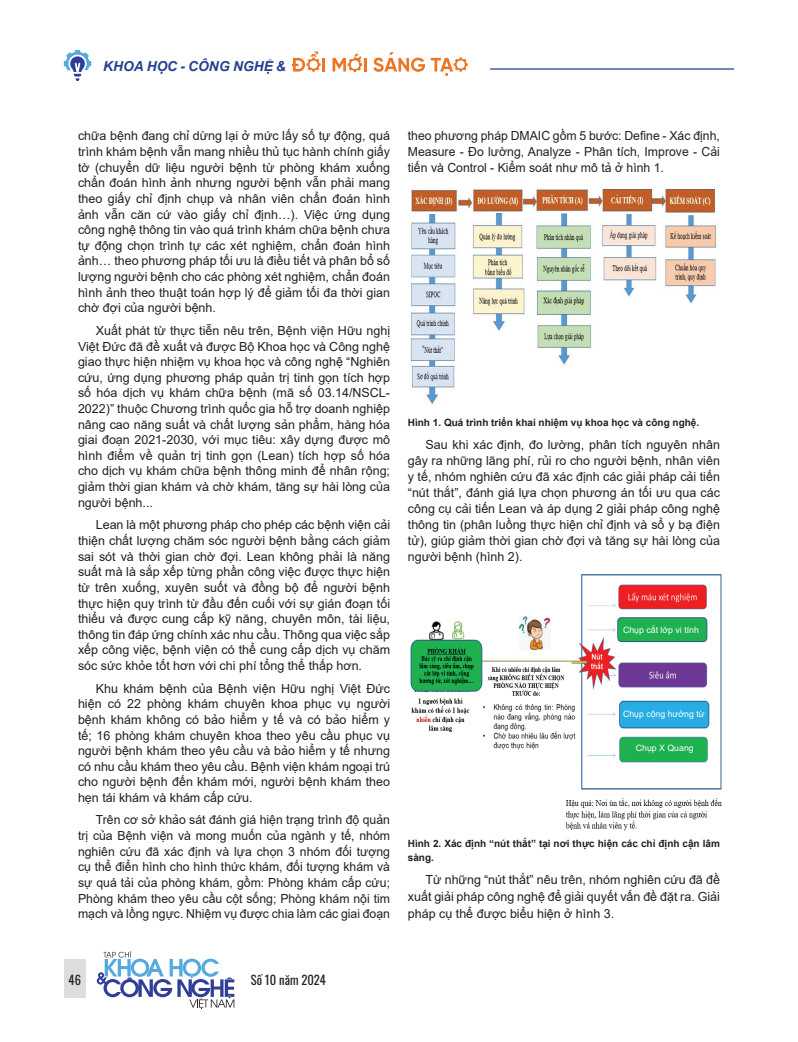
<style>
.page{position:relative;width:798px;height:1042px;background:#fff}
.page>*{position:absolute;margin:0;border:0;box-sizing:border-box;transform-origin:0 0}
.t1{font:italic 700 13.75px "Arial";letter-spacing:.005em;color:#253f8e}
.t2{font:12.5px/15.6px "Arial";color:#231f20;text-align:justify}
.t3{font:12.5px "Oswald";color:#231f20}
.t4{font:700 10px/13.8px "Arial";color:#231f20}
.t5{font:8.75px "Arial";color:#fff}
</style>
<div class="page">
<svg style="left:64px;top:50px;width:27px;height:31px"></svg>
<hr style="left:490px;top:68px;width:243px;height:2px;background:#253f8e">
<hr style="left:322px;top:58px;width:3px;height:14px;background:#ec7525">
<svg style="left:292px;top:51px;width:28px;height:21px"></svg>
<svg style="left:332px;top:54px;width:34px;height:18px"></svg>
<svg style="left:373px;top:52px;width:94px;height:24px"></svg>
<div style="left:64px;top:958px;width:22px;height:39px;background:#dcdddf"></div>
<svg style="left:97px;top:951px;width:137px;height:58px"></svg>
<img style="left:410px;top:188px;width:307px;height:216px">
<img style="left:410px;top:574px;width:312px;height:257px">
<hr style="left:413px;top:692px;width:60px;height:3px;background:#fff">
<div style="left:627px;top:623px;width:73px;height:12px;background:#1fb04f"></div>
<div style="left:628px;top:708px;width:73px;height:12px;background:#27ade3"></div>
<div style="left:628px;top:745px;width:73px;height:15px;background:#1db04f"></div>
<p class="t1" style="left:103px;top:57px;width:184px">KHOA HỌC - CÔNG NGHỆ &amp;</p>
<p class="t2" style="left:78px;top:128px;width:313px">chữa bệnh đang chỉ dừng lại ở mức lấy số tự động, quá trình khám bệnh vẫn mang nhiều thủ tục hành chính giấy tờ (chuyển dữ liệu người bệnh từ phòng khám xuống chẩn đoán hình ảnh nhưng người bệnh vẫn phải mang theo giấy chỉ định chụp và nhân viên chẩn đoán hình ảnh vẫn căn cứ vào giấy chỉ định…). Việc ứng dụng công nghệ thông tin vào quá trình khám chữa bệnh chưa tự động chọn trình tự các xét nghiệm, chẩn đoán hình ảnh… theo phương pháp tối ưu là điều tiết và phân bổ số lượng người bệnh cho các phòng xét nghiệm, chẩn đoán hình ảnh theo thuật toán hợp lý để giảm tối đa thời gian chờ đợi của người bệnh.</p>
<p class="t2" style="left:78px;top:323px;width:313px;text-indent:18px">Xuất phát từ thực tiễn nêu trên, Bệnh viện Hữu nghị Việt Đức đã đề xuất và được Bộ Khoa học và Công nghệ giao thực hiện nhiệm vụ khoa học và công nghệ “Nghiên cứu, ứng dụng phương pháp quản trị tinh gọn tích hợp số hóa dịch vụ khám chữa bệnh (mã số 03.14/NSCL-2022)” thuộc Chương trình quốc gia hỗ trợ doanh nghiệp nâng cao năng suất và chất lượng sản phẩm, hàng hóa giai đoạn 2021-2030, với mục tiêu: xây dựng được mô hình điểm về quản trị tinh gọn (Lean) tích hợp số hóa cho dịch vụ khám chữa bệnh thông minh để nhân rộng; giảm thời gian khám và chờ khám, tăng sự hài lòng của người bệnh...</p>
<p class="t2" style="left:78px;top:517px;width:313px;text-indent:18px">Lean là một phương pháp cho phép các bệnh viện cải thiện chất lượng chăm sóc người bệnh bằng cách giảm sai sót và thời gian chờ đợi. Lean không phải là năng suất mà là sắp xếp từng phần công việc được thực hiện từ trên xuống, xuyên suốt và đồng bộ để người bệnh thực hiện quy trình từ đầu đến cuối với sự gián đoạn tối thiểu và được cung cấp kỹ năng, chuyên môn, tài liệu, thông tin đáp ứng chính xác nhu cầu. Thông qua việc sắp xếp công việc, bệnh viện có thể cung cấp dịch vụ chăm sóc sức khỏe tốt hơn với chi phí tổng thể thấp hơn.</p>
<p class="t2" style="left:78px;top:680px;width:313px;text-indent:18px">Khu khám bệnh của Bệnh viện Hữu nghị Việt Đức hiện có 22 phòng khám chuyên khoa phục vụ người bệnh khám không có bảo hiểm y tế và có bảo hiểm y tế; 16 phòng khám chuyên khoa theo yêu cầu phục vụ người bệnh khám theo yêu cầu và bảo hiểm y tế nhưng có nhu cầu khám theo yêu cầu. Bệnh viện khám ngoại trú cho người bệnh đến khám mới, người bệnh khám theo hẹn tái khám và khám cấp cứu.</p>
<p class="t2" style="left:78px;top:812px;width:313px;text-indent:18px">Trên cơ sở khảo sát đánh giá hiện trạng trình độ quản trị của Bệnh viện và mong muốn của ngành y tế, nhóm nghiên cứu đã xác định và lựa chọn 3 nhóm đối tượng cụ thể điển hình cho hình thức khám, đối tượng khám và sự quá tải của phòng khám, gồm: Phòng khám cấp cứu; Phòng khám theo yêu cầu cột sống; Phòng khám nội tim mạch và lồng ngực. Nhiệm vụ được chia làm các giai đoạn</p>
<p class="t2" style="left:407px;top:128px;width:313px">theo phương pháp DMAIC gồm 5 bước: Define - Xác định, Measure - Đo lường, Analyze - Phân tích, Improve - Cải tiến và Control - Kiểm soát như mô tả ở hình 1.</p>
<p class="t4" style="left:407px;top:416px;width:293px">Hình 1. Quá trình triển khai nhiệm vụ khoa học và công nghệ.</p>
<p class="t2" style="left:407px;top:437px;width:313px;line-height:16px;text-indent:18px">Sau khi xác định, đo lường, phân tích nguyên nhân gây ra những lãng phí, rủi ro cho người bệnh, nhân viên y tế, nhóm nghiên cứu đã xác định các giải pháp cải tiến “nút thắt”, đánh giá lựa chọn phương án tối ưu qua các công cụ cải tiến Lean và áp dụng 2 giải pháp công nghệ thông tin (phân luồng thực hiện chỉ định và sổ y bạ điện tử), giúp giảm thời gian chờ đợi và tăng sự hài lòng của người bệnh (hình 2).</p>
<p class="t5" style="left:623px;top:624px;width:77px">Chụp cắt lớp vi tính</p>
<p class="t5" style="left:623px;top:708px;width:83px">Chụp cộng hưởng từ</p>
<p class="t5" style="left:635px;top:742px;width:59px">Chụp X Quang</p>
<p class="t4" style="left:407px;top:836px;width:313px">Hình 2. Xác định “nút thắt” tại nơi thực hiện các chỉ định cận lâm sàng.</p>
<p class="t2" style="left:407px;top:871px;width:313px;line-height:16.6px;text-indent:18px">Từ những “nút thắt” nêu trên, nhóm nghiên cứu đã đề xuất giải pháp công nghệ để giải quyết vấn đề đặt ra. Giải pháp cụ thể được biểu hiện ở hình 3.</p>
<p class="t3" style="left:69px;top:968px;width:14px">46</p>
<p class="t3" style="left:251px;top:968px;width:76px">Số 10 năm 2024</p>
</div>
